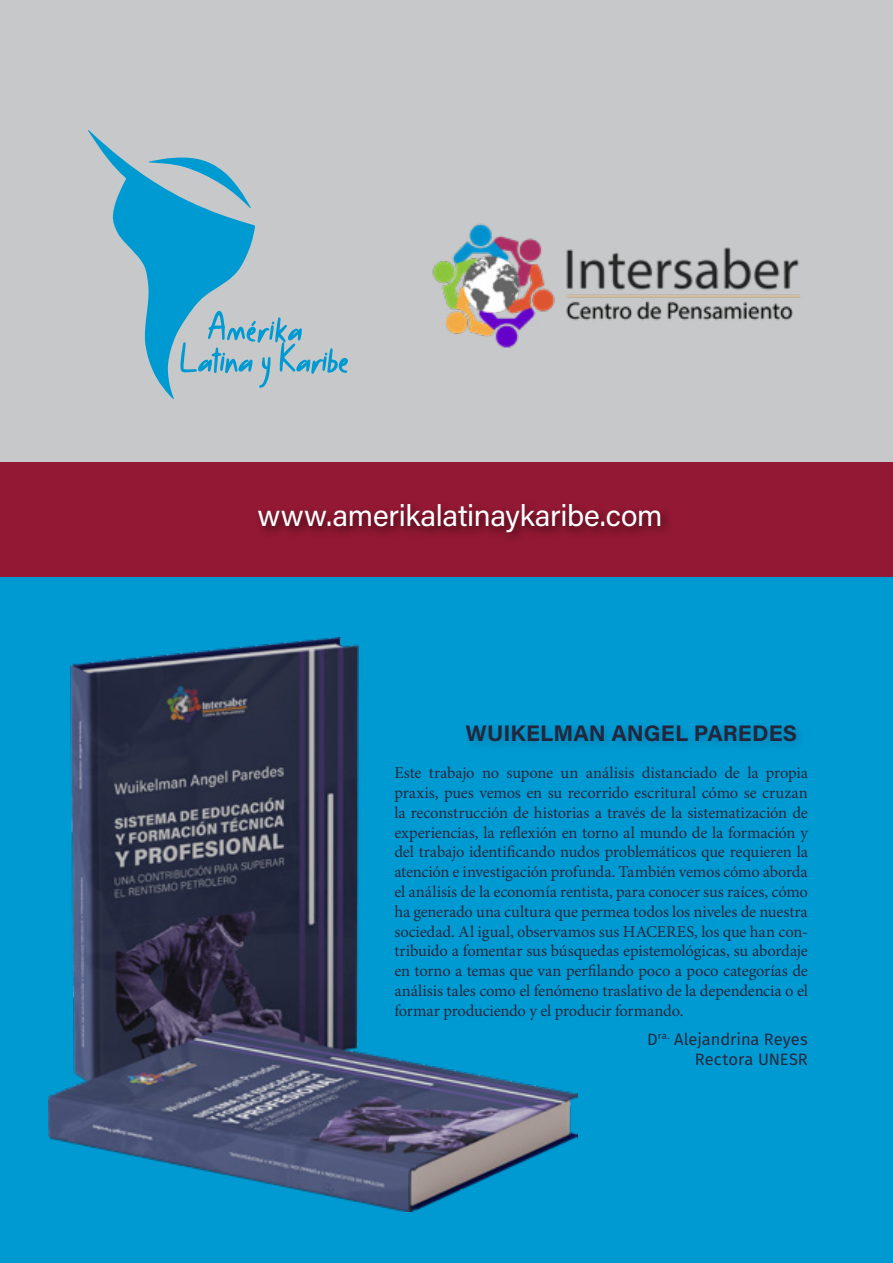
<style>
.page{position:relative;width:893px;height:1263px;background:#fff}
.page>*{position:absolute;margin:0;border:0;box-sizing:border-box;transform-origin:0 0}
.t1{font:30px "Acumin Variable Concept";letter-spacing:.01em;color:#fff}
.t2{font:22.5px "Acumin Variable Concept";letter-spacing:.045em;color:#22273d}
.t3{font:16.5px/19.8px "Minion Pro";letter-spacing:-.015em;color:#252a3f;text-align:justify}
.t4{font:16.5px/19.8px "Fira Sans";letter-spacing:-.005em;color:#252a3f;text-align:right}
</style>
<div class="page">
<div style="left:0;top:576px;width:893px;height:687px;background:#009ad3"></div>
<div style="left:1px;top:0;width:892px;height:574px;background:#c7c8c9"></div>
<div style="left:0;top:462px;width:893px;height:114px;background:#921833"></div>
<div style="left:254px;top:500px;width:418px;height:45px;background:#000;opacity:.5"></div>
<img style="left:48px;top:638px;width:530px;height:574px">
<div style="left:462px;top:720px;width:345px;height:33px;background:#0093ca"></div>
<svg style="left:88px;top:130px;width:260px;height:269px"></svg>
<img style="left:432px;top:223px;width:369px;height:125px">
<h1 class="t1" style="left:257px;top:495px;width:406px">www.amerikalatinaykaribe.com</h1>
<h2 class="t2" style="left:466px;top:717px;width:332px">WUIKELMAN ANGEL PAREDES</h2>
<p class="t3" style="left:394px;top:764px;width:415px">Este trabajo no supone un análisis distanciado de la propia praxis, pues vemos en su recorrido escritural cómo se cruzan la reconstrucción de historias a través de la sistematización de experiencias, la reflexión en torno al mundo de la formación y del trabajo identificando nudos problemáticos que requieren la atención e investigación profunda. También vemos cómo aborda el análisis de la economía rentista, para conocer sus raíces, cómo ha generado una cultura que permea todos los niveles de nuestra sociedad. Al igual, observamos sus HACERES, los que han con&shy;tribuido a fomentar sus búsquedas epistemológicas, su abordaje en torno a temas que van perfilando poco a poco categorías de análisis tales como el fenómeno traslativo de la dependencia o el formar produciendo y el producir formando.</p>
<p class="t4" style="left:647px;top:1029px;width:162px">D<sup>ra.</sup> Alejandrina Reyes<br>Rectora UNESR</p>
</div>
